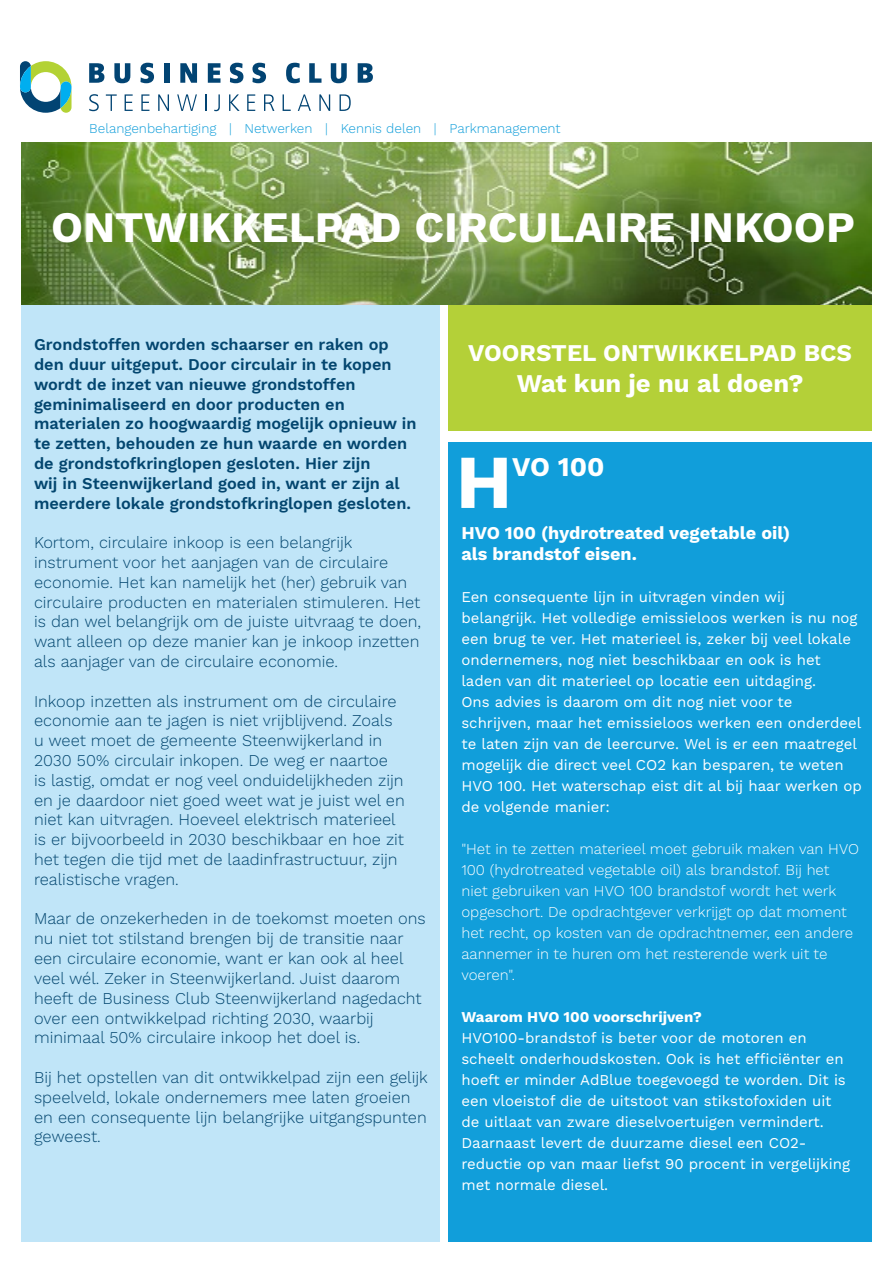
<style>
.page{position:relative;width:893px;height:1263px;background:#fff}
.page>*{position:absolute;margin:0;border:0;box-sizing:border-box;transform-origin:0 0}
.t1{font:700 76.05px "Work Sans";color:#fff}
.t2{font:700 43.5px "Work Sans";color:#fff}
.t3{font:700 27px "Work Sans";color:#fff}
.t4{font:700 25.5px "Work Sans";color:#fff}
.t5{font:700 24px "Work Sans";color:#fff}
.t6{font:700 18px/21px "Work Sans";color:#fff}
.t7{font:300 16.5px/19.8px "Work Sans";color:#03466f}
.t8{font:600 16.5px/19.8px "Work Sans";color:#03466f}
.t9{font:15px/21px "Work Sans";color:#fff}
.t10{font:300 15px/21px "Work Sans";color:#fff}
.t11{font:700 15px "Work Sans";color:#fff}
.t12{font:300 13.5px "Work Sans";color:#119eda}
</style>
<div class="page">
<div style="left:449px;top:305px;width:423px;height:126px;background:#b4d038"></div>
<div style="left:449px;top:442px;width:423px;height:800px;background:#119eda"></div>
<svg style="left:89px;top:63px;width:15px;height:20px"></svg>
<svg style="left:114px;top:63px;width:16px;height:20px"></svg>
<svg style="left:140px;top:63px;width:14px;height:20px"></svg>
<div style="left:164px;top:63px;width:5px;height:20px;background:#024473"></div>
<svg style="left:180px;top:63px;width:17px;height:20px"></svg>
<svg style="left:208px;top:63px;width:12px;height:20px"></svg>
<svg style="left:230px;top:63px;width:13px;height:20px"></svg>
<svg style="left:252px;top:63px;width:14px;height:20px"></svg>
<svg style="left:286px;top:63px;width:14px;height:20px"></svg>
<svg style="left:309px;top:63px;width:12px;height:20px"></svg>
<svg style="left:331px;top:63px;width:16px;height:20px"></svg>
<svg style="left:358px;top:63px;width:15px;height:20px"></svg>
<svg style="left:89px;top:94px;width:10px;height:17px"></svg>
<svg style="left:106px;top:94px;width:11px;height:17px"></svg>
<svg style="left:125px;top:94px;width:8px;height:17px"></svg>
<svg style="left:141px;top:94px;width:8px;height:17px"></svg>
<svg style="left:158px;top:94px;width:11px;height:17px"></svg>
<svg style="left:177px;top:94px;width:20px;height:17px"></svg>
<svg style="left:205px;top:94px;width:1px;height:17px"></svg>
<svg style="left:214px;top:94px;width:6px;height:17px"></svg>
<svg style="left:229px;top:94px;width:11px;height:17px"></svg>
<svg style="left:247px;top:94px;width:8px;height:17px"></svg>
<svg style="left:264px;top:94px;width:10px;height:17px"></svg>
<svg style="left:283px;top:94px;width:8px;height:17px"></svg>
<svg style="left:298px;top:94px;width:13px;height:17px"></svg>
<svg style="left:319px;top:94px;width:11px;height:17px"></svg>
<svg style="left:340px;top:94px;width:11px;height:17px"></svg>
<svg style="left:20px;top:61px;width:52px;height:52px"></svg>
<img style="left:21px;top:142px;width:851px;height:162px">
<div style="left:21px;top:305px;width:419px;height:937px;background:#c0e5f8"></div>
<p class="t12" style="left:89px;top:120px;width:473px">Belangenbehartiging | Netwerken | Kennis delen | Parkmanagement</p>
<p class="t2" style="left:51px;top:202px;width:805px">ONTWIKKELPAD CIRCULAIRE INKOOP</p>
<p class="t8" style="left:34px;top:334px;width:384px">Grondstoffen worden schaarser en raken op den duur uitgeput. Door circulair in te kopen wordt de inzet van nieuwe grondstoffen geminimaliseerd en door producten en materialen zo hoogwaardig mogelijk opnieuw in te zetten, behouden ze hun waarde en worden de grondstofkringlopen gesloten. Hier zijn<br>wij in Steenwijkerland goed in, want er zijn al meerdere lokale grondstofkringlopen gesloten.</p>
<p class="t7" style="left:34px;top:533px;width:389px">Kortom, circulaire inkoop is een belangrijk instrument voor het aanjagen van de circulaire economie. Het kan namelijk het (her) gebruik van circulaire producten en materialen stimuleren. Het is dan wel belangrijk om de juiste uitvraag te doen, want alleen op deze manier kan je inkoop inzetten als aanjager van de circulaire economie.</p>
<p class="t7" style="left:34px;top:692px;width:372px">Inkoop inzetten als instrument om de circulaire economie aan te jagen is niet vrijblijvend. Zoals u weet moet de gemeente Steenwijkerland in 2030 50% circulair inkopen. De weg er naartoe<br>is lastig, omdat er nog veel onduidelijkheden zijn en je daardoor niet goed weet wat je juist wel en niet kan uitvragen. Hoeveel elektrisch materieel is er bijvoorbeeld in 2030 beschikbaar en hoe zit het tegen die tijd met de laadinfrastructuur, zijn realistische vragen.</p>
<p class="t7" style="left:34px;top:910px;width:393px">Maar de onzekerheden in de toekomst moeten ons nu niet tot stilstand brengen bij de transitie naar een circulaire economie, want er kan ook al heel veel wél. Zeker in Steenwijkerland. Juist daarom heeft de Business Club Steenwijkerland nagedacht over een ontwikkelpad richting 2030, waarbij minimaal 50% circulaire inkoop het doel is.</p>
<p class="t7" style="left:34px;top:1068px;width:395px">Bij het opstellen van dit ontwikkelpad zijn een gelijk speelveld, lokale ondernemers mee laten groeien en een consequente lijn belangrijke uitgangspunten geweest.</p>
<p class="t5" style="left:468px;top:339px;width:385px">VOORSTEL ONTWIKKELPAD BCS</p>
<p class="t4" style="left:517px;top:368px;width:288px">Wat kun je nu al doen?</p>
<p class="t1" style="left:456px;top:438px;width:58px">H</p>
<p class="t3" style="left:512px;top:451px;width:94px">VO 100</p>
<p class="t6" style="left:461px;top:523px;width:330px">HVO 100 (hydrotreated vegetable oil) als brandstof eisen.</p>
<p class="t9" style="left:461px;top:585px;width:402px">Een consequente lijn in uitvragen vinden wij belangrijk. Het volledige emissieloos werken is nu nog een brug te ver. Het materieel is, zeker bij veel lokale ondernemers, nog niet beschikbaar en ook is het laden van dit materieel op locatie een uitdaging.<br>Ons advies is daarom om dit nog niet voor te schrijven, maar het emissieloos werken een onderdeel te laten zijn van de leercurve. Wel is er een maatregel mogelijk die direct veel CO2 kan besparen, te weten HVO 100. Het waterschap eist dit al bij haar werken op de volgende manier:</p>
<p class="t10" style="left:461px;top:839px;width:399px">"Het in te zetten materieel moet gebruik maken van HVO 100 (hydrotreated vegetable oil) als brandstof. Bij het niet gebruiken van HVO 100 brandstof wordt het werk opgeschort. De opdrachtgever verkrijgt op dat moment het recht, op kosten van de opdrachtnemer, een andere aannemer in te huren om het resterende werk uit te voeren".</p>
<p class="t11" style="left:461px;top:1008px;width:242px">Waarom HVO 100 voorschrijven?</p>
<p class="t9" style="left:461px;top:1026px;width:390px">HVO100-brandstof is beter voor de motoren en scheelt onderhoudskosten. Ook is het efficiënter en hoeft er minder AdBlue toegevoegd te worden. Dit is een vloeistof die de uitstoot van stikstofoxiden uit de uitlaat van zware dieselvoertuigen vermindert.<br>Daarnaast levert de duurzame diesel een CO2- reductie op van maar liefst 90 procent in vergelijking met normale diesel.</p>
</div>
